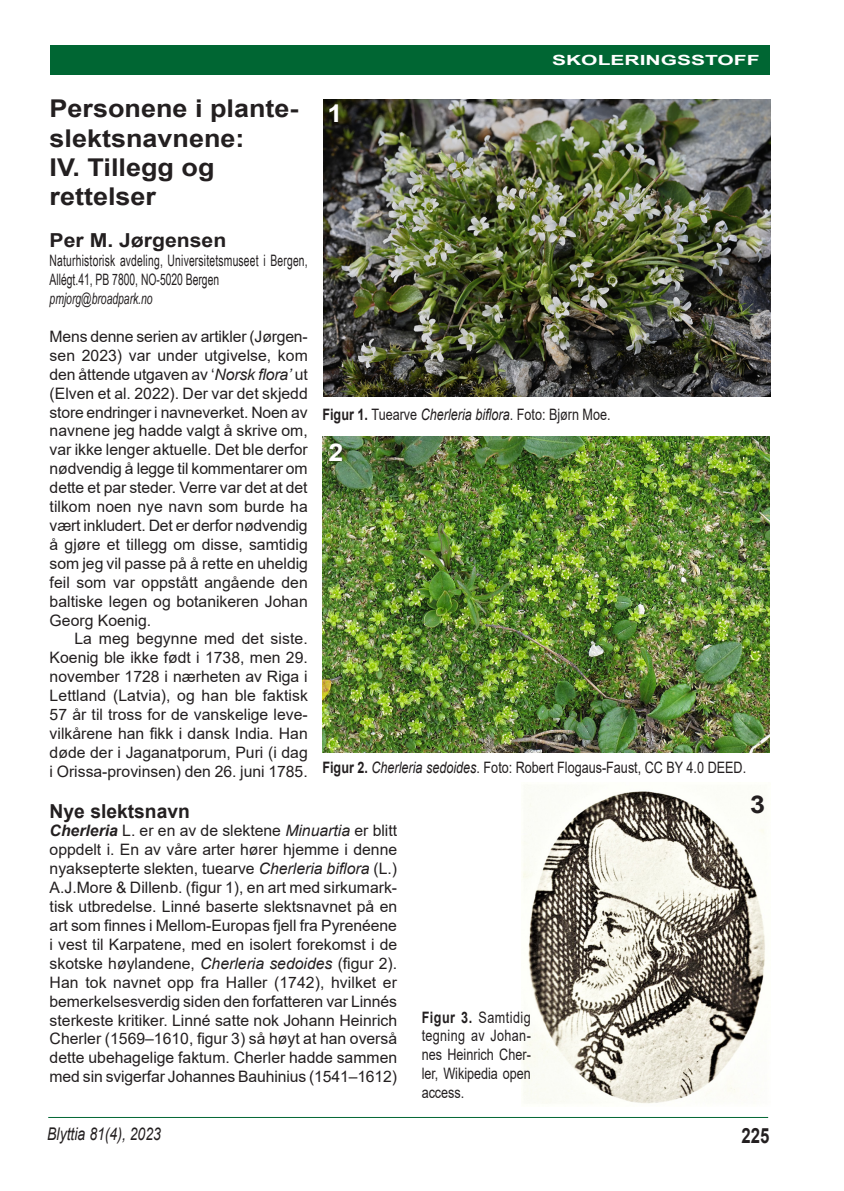
<style>
.page{position:relative;width:844px;height:1191px;background:#fff}
.page>*{position:absolute;margin:0;border:0;box-sizing:border-box;transform-origin:0 0}
.Småstykke_overskrift{font:700 24.5px/29.4px "Arial";color:#231f20;scale:1.1 1}
.Småstykke_overskrift-2{font:700 24.5px "Arial";color:#fff;scale:1.1 1}
.t1{font:700 21px "Arial";color:#231f20;scale:.8 1}
.Småstykke_underovers{font:700 19.25px "Arial";color:#231f20;scale:1.1 1}
._31_Artikkel_mellomt{font:700 19.25px "Arial";color:#231f20}
.t2{font:italic 17.5px "Arial";color:#231f20;scale:.8 1}
._32_Artikkel_brødtek{font:15.75px/18.9px "Arial";color:#231f20;text-align:justify}
._33_Artikkel_brødtek{font:15.75px/18.9px "Arial";color:#231f20;text-align:justify}
._51_Figurtekst{font:15.75px/18.9px "Arial";color:#231f20;text-align:justify;scale:.8 1}
._51_Figurtekst-2{font:15.75px/18.9px "Arial Narrow";letter-spacing:.015em;color:#231f20;scale:.8 1}
._51_Figurtekst-3{font:italic 15.75px "Arial Narrow";color:#231f20;scale:.8 1}
.t3{font:700 14px "Arial";color:#fff;scale:1.5 1}
.s1{font-style:italic}
.s2{font-weight:700;font-style:italic}
.s3{font-weight:700}
</style>
<div class="page">
<hr style="left:48px;top:1117px;width:720px;height:1px;background:#063">
<img style="left:322px;top:436px;width:447px;height:316px">
<img style="left:323px;top:99px;width:447px;height:297px">
<img style="left:522px;top:785px;width:243px;height:319px">
<div style="left:50px;top:45px;width:719px;height:29px;background:#063"></div>
<p class="t3" style="left:552px;top:50px;width:140px">SKOLERINGSSTOFF</p>
<p class="Småstykke_overskrift" style="left:50px;top:94px;width:228px">Personene i plante&shy;slektsnavnene:</p>
<p class="Småstykke_overskrift" style="left:50px;top:153px;width:151px">IV. Tillegg og</p>
<p class="Småstykke_overskrift" style="left:50px;top:182px;width:98px">rettelser</p>
<p class="Småstykke_underovers" style="left:50px;top:227px;width:162px">Per M. Jørgensen</p>
<p class="_51_Figurtekst-2" style="left:50px;top:251px;width:324px">Naturhistorisk avdeling, Universitetsmuseet i Bergen,<br>Allégt.41, PB 7800, NO-5020 Bergen</p>
<p class="_51_Figurtekst-3" style="left:50px;top:287px;width:130px">pmjorg@broadpark.no</p>
<p class="_32_Artikkel_brødtek" style="left:50px;top:327px;width:260px">Mens denne serien av artikler (Jørgen&shy;sen 2023) var under utgivelse, kom den åttende utgaven av ‘<span class="s1">Norsk flora’</span> ut (Elven et al. 2022). Der var det skjedd store endringer i navneverket. Noen av navnene jeg hadde valgt å skrive om, var ikke lenger aktuelle. Det ble derfor nødvendig å legge til kommentarer om dette et par steder. Verre var det at det tilkom noen nye navn som burde ha vært inkludert. Det er derfor nødvendig å gjøre et tillegg om disse, samtidig som jeg vil passe på å rette en uheldig feil som var oppstått angående den baltiske legen og botanikeren Johan Georg Koenig.</p>
<p class="_33_Artikkel_brødtek" style="left:50px;top:629px;width:260px;text-indent:25px">La meg begynne med det siste.<br>Koenig ble ikke født i 1738, men 29. november 1728 i nærheten av Riga i Lettland (Latvia), og han ble faktisk 57 år til tross for de vanskelige leve&shy;vilkårene han fikk i dansk India. Han døde der i Jaganatporum, Puri (i dag i Orissa-provinsen) den 26. juni 1785.</p>
<p class="_31_Artikkel_mellomt" style="left:50px;top:797px;width:142px">Nye slektsnavn</p>
<p class="_32_Artikkel_brødtek" style="left:50px;top:821px;width:349px"><span class="s2">Cherleria</span> L. er en av de slektene <span class="s1">Minuartia</span> er blitt oppdelt i. En av våre arter hører hjemme i denne nyaksepterte slekten, tuearve <span class="s1">Cherleria biflora</span> (L.)<br>A.J.More &amp; Dillenb. (figur 1), en art med sirkumark&shy;tisk utbredelse. Linné baserte slektsnavnet på en art som finnes i Mellom-Europas fjell fra Pyrenéene i vest til Karpatene, med en isolert forekomst i de skotske høylandene, <span class="s1">Cherleria sedoides</span> (figur 2).<br>Han tok navnet opp fra Haller (1742), hvilket er bemerkelsesverdig siden den forfatteren var Linnés sterkeste kritiker. Linné satte nok Johann Heinrich Cherler (1569–1610, figur 3) så høyt at han overså dette ubehagelige faktum. Cherler hadde sammen med sin svigerfar Johannes Bauhinius (1541–1612)</p>
<p class="Småstykke_overskrift-2" style="left:327px;top:96px;width:15px">1</p>
<p class="_51_Figurtekst" style="left:322px;top:405px;width:362px"><span class="s3">Figur 1.</span> Tuearve <span class="s1">Cherleria biflora</span>. Foto: Bjørn Moe.</p>
<p class="Småstykke_overskrift-2" style="left:328px;top:435px;width:15px">2</p>
<p class="_51_Figurtekst" style="left:322px;top:758px;width:531px"><span class="s3">Figur 2.</span> <span class="s1">Cherleria sedoides</span>. Foto: Robert Flogaus-Faust, CC BY 4.0 DEED.</p>
<p class="Småstykke_overskrift" style="left:750px;top:789px;width:15px">3</p>
<p class="_51_Figurtekst" style="left:421px;top:1007px;width:138px"><span class="s3">Figur 3.</span> Samtidig tegning av Johan&shy;nes Heinrich Cher&shy;ler, Wikipedia open access.</p>
<p class="t2" style="left:47px;top:1122px;width:144px">Blyttia 81(4), 2023</p>
<p class="t1" style="left:741px;top:1120px;width:37px">225</p>
</div>
